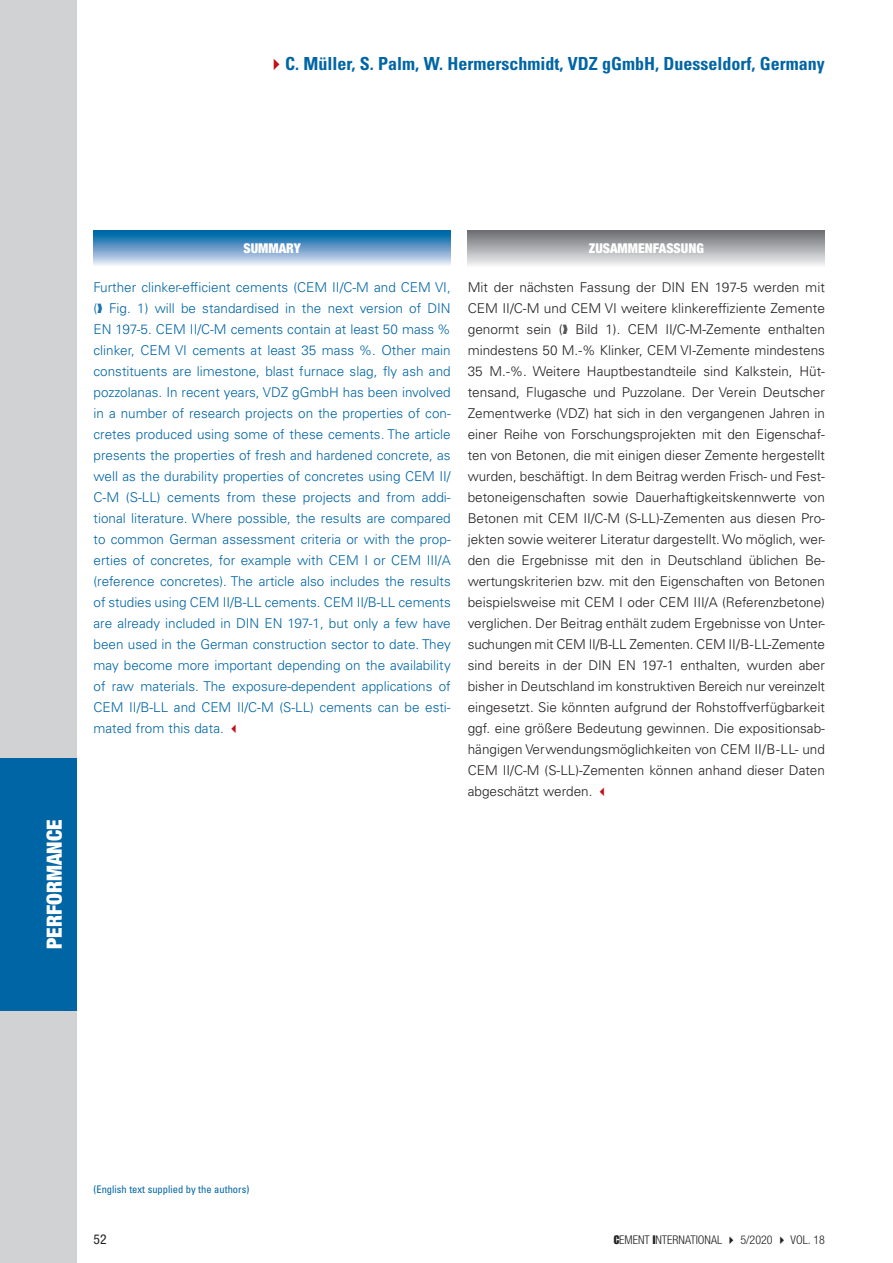
<style>
.page{position:relative;width:893px;height:1263px;background:#fff}
.page>*{position:absolute;margin:0;border:0;box-sizing:border-box;transform-origin:0 0}
.t1{font:900 condensed 21px "Helvetica Neue LT Std";color:#fff}
.t2{font:700 condensed 18px "Univers LT Std";color:#0065a4}
.t3{font:300 13.5px/21px "Univers LT Std";color:#231f20;text-align:justify}
.t4{font:300 13.5px/21px "Univers LT Std";color:#0065a4;text-align:justify}
.t5{font:900 condensed 13.5px "Helvetica Neue LT Std";color:#fff}
.t6{font:condensed 13.5px "Helvetica Neue LT Std";color:#231f20}
.t7{font:300 condensed 12px "Helvetica Neue LT Std";color:#231f20}
.t8{font:condensed 10.5px "Univers LT Std";color:#0065a4}
.s1{color:#c01119}
.s2{font-family:"Impact LT";font-weight:400;font-stretch:normal}
</style>
<div class="page">
<div style="left:0;top:0;width:77px;height:1263px;background:#d1d2d4"></div>
<div style="left:0;top:758px;width:77px;height:252px;background:#0065a4"></div>
<svg style="left:94px;top:231px;width:357px;height:34px;background:#6aa0ca"></svg>
<div style="left:468px;top:231px;width:357px;height:36px;background:linear-gradient(to bottom,#6c6e72,#f2f2f4)"></div>
<h2 class="t2" style="left:267px;top:52px;width:559px"><span class="s1">✔</span>C. Müller, S. Palm, W. Hermerschmidt, VDZ gGmbH, Duesseldorf, Germany</h2>
<h1 class="t1" style="left:41px;top:949px;width:131px;rotate:-90deg">PERFORMANCE</h1>
<p class="t5" style="left:244px;top:240px;width:59px">SUMMARY</p>
<p class="t5" style="left:589px;top:240px;width:116px">ZUSAMMENFASSUNG</p>
<p class="t4" style="left:94px;top:277px;width:359px">Further clinker-efficient cements (CEM II/C-M and CEM VI, ( Fig. 1) will be standardised in the next version of DIN EN 197-5. CEM II/C-M cements contain at least 50 mass % clinker, CEM VI cements at least 35 mass %. Other main constituents are limestone, blast furnace slag, fly ash and pozzolanas. In recent years, VDZ gGmbH has been involved in a number of research projects on the properties of con&shy;cretes produced using some of these cements. The article presents the properties of fresh and hardened concrete, as well as the durability properties of concretes using CEM II/ C-M (S-LL) cements from these projects and from addi&shy;tional literature. Where possible, the results are compared to common German assessment criteria or with the prop&shy;erties of concretes, for example with CEM I or CEM III/A (reference concretes). The article also includes the results of studies using CEM II/B-LL cements. CEM II/B-LL cements are already included in DIN EN 197-1, but only a few have been used in the German construction sector to date. They may become more important depending on the availability of raw materials. The exposure-dependent applications of CEM II/B-LL and CEM II/C-M (S-LL) cements can be esti&shy;mated from this data. <span class="s1">✓</span></p>
<p class="t3" style="left:468px;top:277px;width:359px">Mit der nächsten Fassung der DIN EN 197-5 werden mit CEM II/C-M und CEM VI weitere klinkereffiziente Zemente genormt sein ( Bild 1). CEM II/C-M-Zemente enthalten mindestens 50 M.-% Klinker, CEM VI-Zemente mindestens 35 M.-%. Weitere Hauptbestandteile sind Kalkstein, Hüt&shy;tensand, Flugasche und Puzzolane. Der Verein Deutscher Zementwerke (VDZ) hat sich in den vergangenen Jahren in einer Reihe von Forschungsprojekten mit den Eigenschaf&shy;ten von Betonen, die mit einigen dieser Zemente hergestellt wurden, beschäftigt. In dem Beitrag werden Frisch- und Fest&shy;betoneigenschaften sowie Dauerhaftigkeitskennwerte von Betonen mit CEM II/C-M (S-LL)-Zementen aus diesen Pro&shy;jekten sowie weiterer Literatur dargestellt. Wo möglich, wer&shy;den die Ergebnisse mit den in Deutschland üblichen Be&shy;wertungskriterien bzw. mit den Eigenschaften von Betonen beispielsweise mit CEM I oder CEM III/A (Referenzbetone) verglichen. Der Beitrag enthält zudem Ergebnisse von Unter&shy;suchungen mit CEM II/B-LL Zementen. CEM II/B-LL-Zemente sind bereits in der DIN EN 197-1 enthalten, wurden aber bisher in Deutschland im konstruktiven Bereich nur vereinzelt eingesetzt. Sie könnten aufgrund der Rohstoffverfügbarkeit ggf. eine größere Bedeutung gewinnen. Die expositionsab&shy;hängigen Verwendungsmöglichkeiten von CEM II/B-LL- und CEM II/C-M (S-LL)-Zementen können anhand dieser Daten abgeschätzt werden. <span class="s1">✓</span></p>
<p class="t8" style="left:94px;top:1182px;width:157px">(English text supplied by the authors)</p>
<p class="t6" style="left:94px;top:1232px;width:14px">52</p>
<p class="t7" style="left:614px;top:1233px;width:213px"><span class="s2">C</span>EMENT <span class="s2">I</span>NTERNATIONAL ✔ 5/2020 ✔ VOL. 18</p>
</div>
